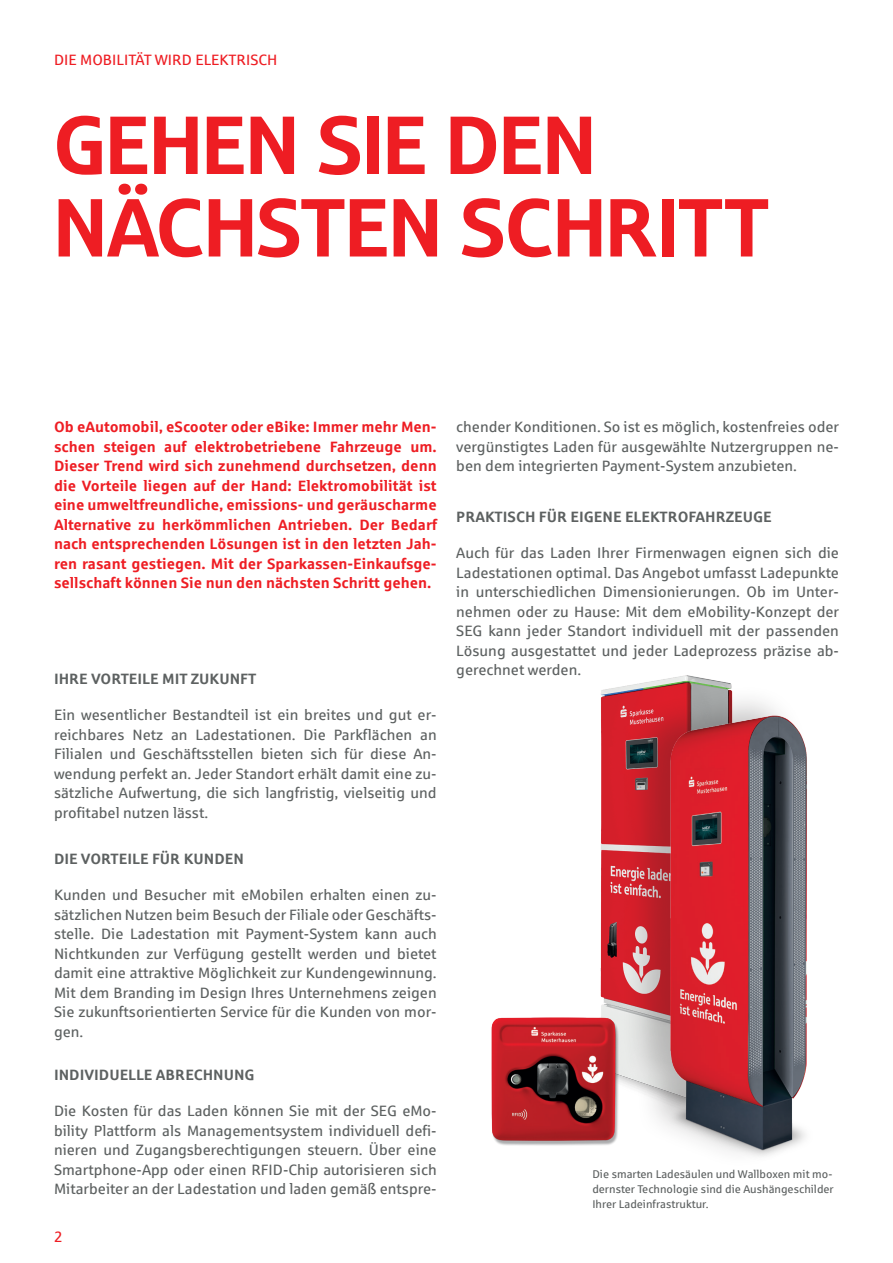
<style>
.page{position:relative;width:893px;height:1263px;background:#fff}
.page>*{position:absolute;margin:0;border:0;box-sizing:border-box;transform-origin:0 0}
.Headline_minimal{font:82.5px/82.5px "Sparkasse Head";color:#ee1d23}
.Fliesstext{font:15px/19.5px "Sparkasse Rg";color:#5d6161;text-align:justify}
.Fliesstext-2{font:700 15px/19.5px "Sparkasse Rg";color:#ee1d23;text-align:justify}
.Zwischentitel{font:700 15px "Sparkasse Rg";color:#5d6161}
.Bildunterschrift{font:15px "Sparkasse Rg";color:#ee1d23}
.Bildunterschrift-2{font:11.25px/15px "Sparkasse Rg";color:#5d6161}
</style>
<div class="page">
<img style="left:600px;top:675px;width:131px;height:315px">
<div style="left:621px;top:684px;width:189px;height:487px;background:#231f20;opacity:.26"></div>
<img style="left:624px;top:702px;width:186px;height:460px">
<img style="left:491px;top:990px;width:151px;height:177px">
<p class="Bildunterschrift" style="left:54px;top:51px;width:225px">DIE MOBILITÄT WIRD ELEKTRISCH</p>
<p class="Headline_minimal" style="left:54px;top:101px;width:716px">GEHEN SIE DEN<br>NÄCHSTEN SCHRITT</p>
<p class="Fliesstext-2" style="left:54px;top:416px;width:385px">Ob eAutomobil, eScooter oder eBike: Immer mehr Men&shy;schen steigen auf elektrobetriebene Fahrzeuge um.<br>Dieser Trend wird sich zunehmend durchsetzen, denn die Vorteile liegen auf der Hand: Elektromobilität ist eine umweltfreundliche, emissions- und geräuscharme Alternative zu herkömmlichen Antrieben. Der Bedarf nach entsprechenden Lösungen ist in den letzten Jah&shy;ren rasant gestiegen. Mit der Sparkassen-Einkaufsge&shy;sellschaft können Sie nun den nächsten Schritt gehen.</p>
<p class="Zwischentitel" style="left:54px;top:669px;width:204px">IHRE VORTEILE MIT ZUKUNFT</p>
<p class="Fliesstext" style="left:54px;top:705px;width:384px">Ein wesentlicher Bestandteil ist ein breites und gut er&shy;reichbares Netz an Ladestationen. Die Parkflächen an Filialen und Geschäftsstellen bieten sich für diese An&shy;wendung perfekt an. Jeder Standort erhält damit eine zu&shy;sätzliche Aufwertung, die sich langfristig, vielseitig und profitabel nutzen lässt.</p>
<p class="Zwischentitel" style="left:54px;top:849px;width:191px">DIE VORTEILE FÜR KUNDEN</p>
<p class="Fliesstext" style="left:54px;top:885px;width:384px">Kunden und Besucher mit eMobilen erhalten einen zu&shy;sätzlichen Nutzen beim Besuch der Filiale oder Geschäfts&shy;stelle. Die Ladestation mit Payment-System kann auch Nichtkunden zur Verfügung gestellt werden und bietet damit eine attraktive Möglichkeit zur Kundengewinnung.<br>Mit dem Branding im Design Ihres Unternehmens zeigen Sie zukunftsorientierten Service für die Kunden von mor&shy;gen.</p>
<p class="Zwischentitel" style="left:54px;top:1065px;width:202px">INDIVIDUELLE ABRECHNUNG</p>
<p class="Fliesstext" style="left:54px;top:1101px;width:384px">Die Kosten für das Laden können Sie mit der SEG eMo&shy;bility Plattform als Managementsystem individuell defi&shy;nieren und Zugangsberechtigungen steuern. Über eine Smartphone-App oder einen RFID-Chip autorisieren sich Mitarbeiter an der Ladestation und laden gemäß entspre-</p>
<p class="Bildunterschrift" style="left:54px;top:1228px;width:10px">2</p>
<p class="Fliesstext" style="left:456px;top:417px;width:384px">chender Konditionen. So ist es möglich, kostenfreies oder vergünstigtes Laden für ausgewählte Nutzergruppen ne&shy;ben dem integrierten Payment-System anzubieten.</p>
<p class="Zwischentitel" style="left:456px;top:507px;width:317px">PRAKTISCH FÜR EIGENE ELEKTROFAHRZEUGE</p>
<p class="Fliesstext" style="left:456px;top:543px;width:384px">Auch für das Laden Ihrer Firmenwagen eignen sich die Ladestationen optimal. Das Angebot umfasst Ladepunkte in unterschiedlichen Dimensionierungen. Ob im Unter&shy;nehmen oder zu Hause: Mit dem eMobility-Konzept der SEG kann jeder Standort individuell mit der passenden Lösung ausgestattet und jeder Ladeprozess präzise ab&shy;gerechnet werden.</p>
<p class="Bildunterschrift-2" style="left:592px;top:1167px;width:243px">Die smarten Ladesäulen und Wallboxen mit mo&shy;dernster Technologie sind die Aushängeschilder<br>Ihrer Ladeinfrastruktur.</p>
</div>
